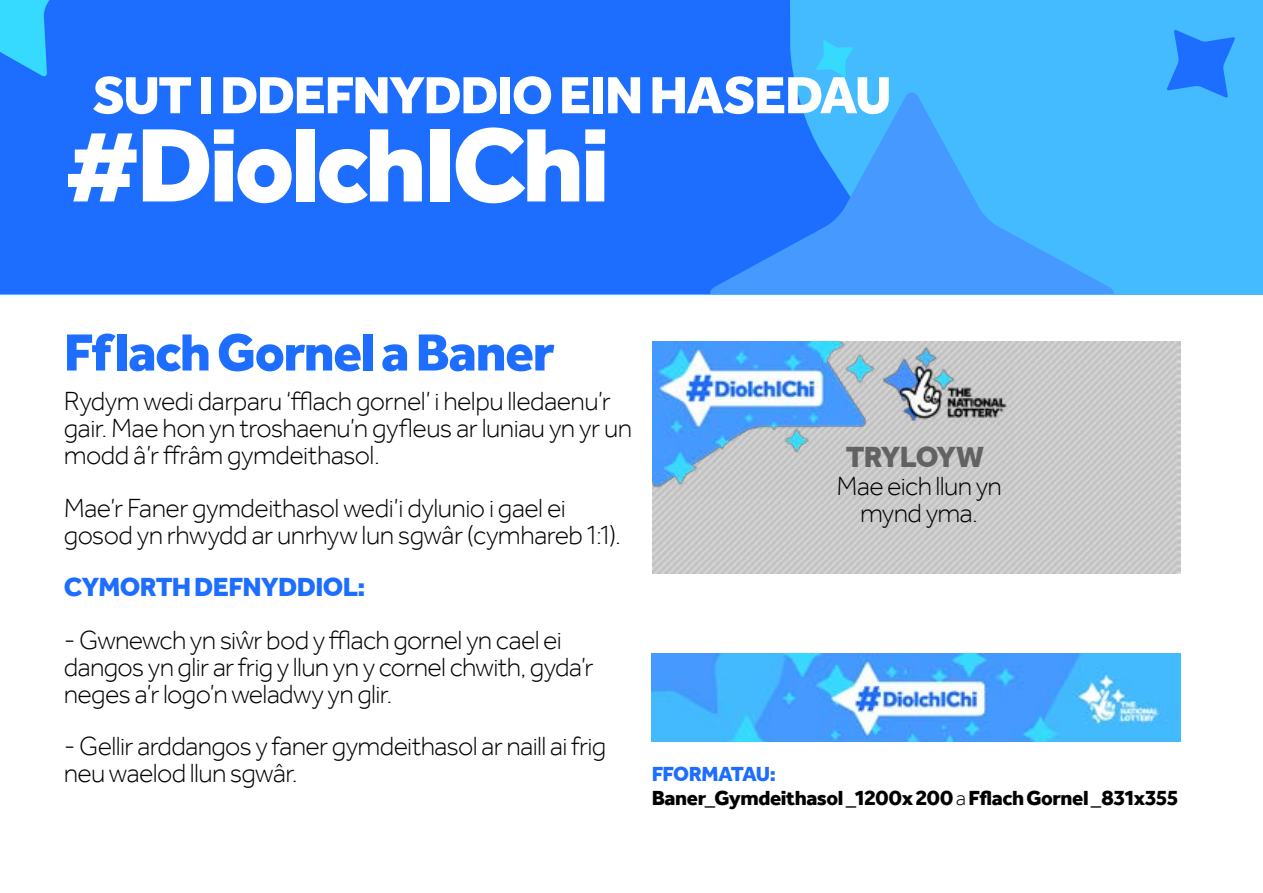
<style>
.page{position:relative;width:1263px;height:893px;background:#fff}
.page>*{position:absolute;margin:0;border:0;box-sizing:border-box;transform-origin:0 0}
.t1{font:800 108px "TNL Effra";letter-spacing:-.035em;color:#fff}
.t2{font:800 54px "TNL Effra";letter-spacing:-.025em;color:#fff}
.t3{font:800 54px "TNL Effra";letter-spacing:-.025em;color:#1d6eff}
.t4{font:800 30px "TNL Effra";letter-spacing:-.035em;color:#646363}
.t5{font:300 27px/27px "TNL Effra";letter-spacing:-.025em;color:#000}
.t6{font:800 27px "TNL Effra";letter-spacing:-.025em;color:#1d6eff}
.t7{font:800 21px/24px "TNL Effra";letter-spacing:-.025em;color:#000}
.s1{color:#1d6eff}
.s2{font-weight:300}
</style>
<div class="page">
<div style="left:0;top:0;width:1263px;height:294px;background:#44baff"></div>
<div style="left:0;top:0;width:797px;height:293px;background:#1d6eff"></div>
<svg style="left:708px;top:91px;width:406px;height:202px"></svg>
<img style="left:652px;top:653px;width:528px;height:88px">
<img style="left:653px;top:341px;width:527px;height:232px">
<img style="left:653px;top:341px;width:360px;height:157px">
<svg style="left:0;top:0;width:76px;height:77px;background:#2aa4ff"></svg>
<svg style="left:816px;top:40px;width:37px;height:37px"></svg>
<svg style="left:1167px;top:30px;width:68px;height:68px"></svg>
<h2 class="t2" style="left:93px;top:62px;width:800px">SUT I DDEFNYDDIO EIN HASEDAU</h2>
<h1 class="t1" style="left:64px;top:98px;width:548px">#DiolchIChi</h1>
<h2 class="t3" style="left:64px;top:319px;width:492px">Fflach Gornel a Baner</h2>
<p class="t5" style="left:64px;top:388px;width:570px">Rydym wedi darparu ‘fflach gornel’ i helpu lledaenu’r gair. Mae hon yn troshaenu’n gyfleus ar luniau yn yr un modd â’r ffrâm gymdeithasol.</p>
<p class="t5" style="left:64px;top:494px;width:559px">Mae’r Faner gymdeithasol wedi’i dylunio i gael ei gosod yn rhwydd ar unrhyw lun sgwâr (cymhareb 1:1).</p>
<p class="t6" style="left:64px;top:570px;width:303px">CYMORTH DEFNYDDIOL:</p>
<p class="t5" style="left:64px;top:626px;width:531px">- Gwnewch yn siŵr bod y fflach gornel yn cael ei dangos yn glir ar frig y llun yn y cornel chwith, gyda’r neges a’r logo’n weladwy yn glir.</p>
<p class="t5" style="left:64px;top:733px;width:544px">- Gellir arddangos y faner gymdeithasol ar naill ai frig neu waelod llun sgwâr.</p>
<p class="t4" style="left:846px;top:439px;width:140px">TRYLOYW</p>
<p class="t5" style="left:836px;top:472px;width:167px;text-align:center">Mae eich llun yn mynd yma.</p>
<p class="t7" style="left:652px;top:762px;width:528px"><span class="s1">FFORMATAU:<br></span>Baner_Gymdeithasol _1200x 200 <span class="s2">a</span> Fflach Gornel _831x355</p>
</div>
